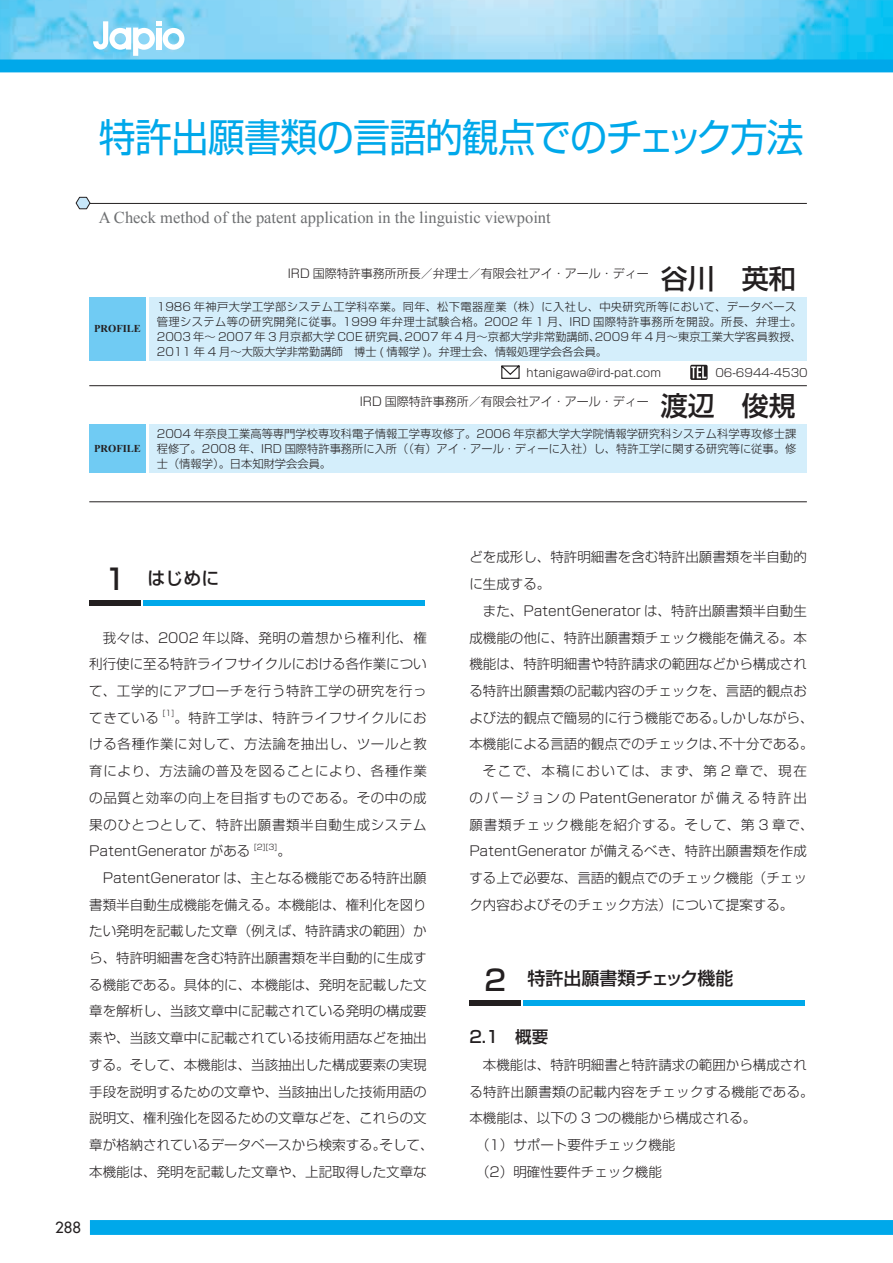
<style>
.page{position:relative;width:893px;height:1263px;background:#fff}
.page>*{position:absolute;margin:0;border:0;box-sizing:border-box;transform-origin:0 0}
.t1{font:39px "Shin Go Pro";letter-spacing:-.02em;color:#00a8ea;scale:.95 1}
.t2{font:500 27px "Shin Go Pro";color:#231f20}
.t3{font:500 18px "Shin Go Pro";color:#231f20}
.t4{font:16.5px "Times New Roman";color:#6d6f71}
.t5{font:500 16.5px "Shin Go Pr 5";color:#231f20}
.t6{font:500 15px "Futura Std";color:#231f20}
.t7{font:300 13.5px/26.7px "Shin Go Pr 5";color:#231f20;text-align:justify}
.t8{font:300 13.5px "Shin Go Pr 5";letter-spacing:.02em;color:#231f20}
.t9{font:300 13.5px "Shin Go Pr 5";letter-spacing:.065em;color:#231f20}
.t10{font:300 13.5px "Shin Go Pr 5";letter-spacing:.11em;color:#231f20}
.t11{font:300 12px "Shin Go Pro";color:#231f20}
.t12{font:300 11.25px/15px "Shin Go Pro";color:#231f20}
.t13{font:300 11.25px "Shin Go Pr 5";color:#231f20}
.t14{font:700 10.5px "Times New Roman";color:#231f20}
.t15{font:300 7.8px "Shin Go Pr 5";color:#231f20}
.s1{font-family:"Shin Go Pr 5";font-size:28.5px}
</style>
<div class="page">
<img style="left:0;top:0;width:893px;height:21px">
<div style="left:90px;top:1220px;width:803px;height:15px;background:#00a8ea"></div>
<svg style="left:0;top:21px;width:893px;height:51px"></svg>
<div style="left:89px;top:297px;width:57px;height:63px;background:#70cbf3"></div>
<div style="left:89px;top:425px;width:57px;height:48px;background:#70cbf3"></div>
<div style="left:149px;top:297px;width:658px;height:63px;background:#d4eefb"></div>
<div style="left:149px;top:425px;width:658px;height:48px;background:#d4eefb"></div>
<hr style="left:89px;top:385px;width:718px;height:1px;background:#231f20">
<hr style="left:89px;top:501px;width:718px;height:1px;background:#231f20">
<hr style="left:89px;top:203px;width:718px;height:1px;background:#231f20">
<svg style="left:76px;top:197px;width:14px;height:12px"></svg>
<div style="left:143px;top:600px;width:282px;height:5px;background:#00a8ea"></div>
<div style="left:89px;top:600px;width:51px;height:5px;background:#231f20"></div>
<svg style="left:501px;top:365px;width:19px;height:14px"></svg>
<svg style="left:690px;top:365px;width:18px;height:15px"></svg>
<div style="left:523px;top:1001px;width:282px;height:5px;background:#00a8ea"></div>
<div style="left:469px;top:1001px;width:51px;height:5px;background:#231f20"></div>
<h1 class="t1" style="left:99px;top:105px;width:744px">特許出願書類の言語的観点でのチェック方法</h1>
<p class="t4" style="left:99px;top:207px;width:453px">A Check method of the patent application in the linguistic viewpoint</p>
<p class="t14" style="left:94px;top:321px;width:48px">PROFILE</p>
<p class="t14" style="left:94px;top:442px;width:48px">PROFILE</p>
<p class="t11" style="left:288px;top:264px;width:374px">IRD 国際特許事務所所長／弁理士／有限会社アイ・アール・ディー　</p>
<h2 class="t2" style="left:661px;top:256px;width:136px">谷川　英和</h2>
<p class="t12" style="left:157px;top:297px;width:647px">1986 年神戸大学工学部システム工学科卒業。同年、松下電器産業（株）に入社し、中央研究所等において、データベース管理システム等の研究開発に従事。1999 年弁理士試験合格。2002 年 1 月、IRD 国際特許事務所を開設。所長、弁理士。2003 年～ 2007 年 3 月京都大学 COE 研究員、2007 年 4 月～京都大学非常勤講師、2009 年 4 月～東京工業大学客員教授、2011 年 4 月～大阪大学非常勤講師　博士 ( 情報学 )。弁理士会、情報処理学会各会員。</p>
<p class="t13" style="left:526px;top:363px;width:136px">htanigawa@ird-pat.com</p>
<p class="t13" style="left:715px;top:363px;width:94px">06-6944-4530</p>
<p class="t11" style="left:360px;top:392px;width:302px">IRD 国際特許事務所／有限会社アイ・アール・ディー　</p>
<h2 class="t2" style="left:661px;top:384px;width:136px">渡辺　俊規</h2>
<p class="t12" style="left:157px;top:425px;width:641px;text-align:justify">2004 年奈良工業高等専門学校専攻科電子情報工学専攻修了。2006 年京都大学大学院情報学研究科システム科学専攻修士課程修了。2008 年、IRD 国際特許事務所に入所（（有）アイ・アール・ディーに入社）し、特許工学に関する研究等に従事。修士（情報学）。日本知財学会会員。</p>
<h3 class="t3" style="left:105px;top:563px;width:116px"><span class="s1">1</span> はじめに</h3>
<p class="t7" style="left:89px;top:623px;width:339px;text-indent:14px">我々は、2002 年以降、発明の着想から権利化、権利行使に至る特許ライフサイクルにおける各作業について、工学的にアプローチを行う特許工学の研究を行ってきている</p>
<p class="t15" style="left:163px;top:707px;width:13px">[1]</p>
<p class="t7" style="left:89px;top:703px;width:339px;text-indent:85px">。特許工学は、特許ライフサイクルにおける各種作業に対して、方法論を抽出し、ツールと教育により、方法論の普及を図ることにより、各種作業の品質と効率の向上を目指すものである。その中の成果のひとつとして、特許出願書類半自動生成システムPatentGenerator がある</p>
<p class="t15" style="left:254px;top:840px;width:25px">[2][3]</p>
<p class="t7" style="left:277px;top:836px;width:15px">。</p>
<p class="t7" style="left:103px;top:863px;width:325px">PatentGenerator は、主となる機能である特許出願</p>
<p class="t7" style="left:89px;top:890px;width:339px">書類半自動生成機能を備える。本機能は、権利化を図り</p>
<p class="t7" style="left:89px;top:916px;width:339px">たい発明を記載した文章（例えば、特許請求の範囲）か</p>
<p class="t7" style="left:89px;top:943px;width:339px">ら、特許明細書を含む特許出願書類を半自動的に生成す</p>
<p class="t7" style="left:89px;top:970px;width:339px">る機能である。具体的に、本機能は、発明を記載した文</p>
<p class="t7" style="left:89px;top:997px;width:339px">章を解析し、当該文章中に記載されている発明の構成要</p>
<p class="t7" style="left:89px;top:1023px;width:339px">素や、当該文章中に記載されている技術用語などを抽出</p>
<p class="t7" style="left:89px;top:1050px;width:339px">する。そして、本機能は、当該抽出した構成要素の実現</p>
<p class="t7" style="left:89px;top:1077px;width:339px">手段を説明するための文章や、当該抽出した技術用語の</p>
<p class="t7" style="left:89px;top:1103px;width:339px">説明文、権利強化を図るための文章などを、これらの文</p>
<p class="t7" style="left:89px;top:1130px;width:346px">章が格納されているデータベースから検索する。そして、</p>
<p class="t7" style="left:89px;top:1157px;width:339px">本機能は、発明を記載した文章や、上記取得した文章な</p>
<p class="t6" style="left:55px;top:1218px;width:28px">288</p>
<p class="t7" style="left:469px;top:543px;width:339px">どを成形し、特許明細書を含む特許出願書類を半自動的に生成する。</p>
<p class="t7" style="left:483px;top:596px;width:325px">また、PatentGenerator は、特許出願書類半自動生</p>
<p class="t7" style="left:469px;top:623px;width:339px">成機能の他に、特許出願書類チェック機能を備える。本</p>
<p class="t7" style="left:469px;top:649px;width:339px">機能は、特許明細書や特許請求の範囲などから構成され</p>
<p class="t7" style="left:469px;top:676px;width:339px">る特許出願書類の記載内容のチェックを、言語的観点お</p>
<p class="t7" style="left:469px;top:703px;width:346px">よび法的観点で簡易的に行う機能である。しかしながら、</p>
<p class="t7" style="left:469px;top:730px;width:346px">本機能による言語的観点でのチェックは、不十分である。</p>
<p class="t10" style="left:483px;top:760px;width:325px">そこで、本稿においては、まず、第 2 章で、現在</p>
<p class="t7" style="left:469px;top:783px;width:339px">のバージョンの PatentGenerator が備える特許出</p>
<p class="t9" style="left:469px;top:813px;width:346px">願書類チェック機能を紹介する。そして、第 3 章で、</p>
<p class="t7" style="left:469px;top:836px;width:339px">PatentGenerator が備えるべき、特許出願書類を作成</p>
<p class="t7" style="left:469px;top:863px;width:339px">する上で必要な、言語的観点でのチェック機能（チェッ</p>
<p class="t7" style="left:469px;top:890px;width:325px">ク内容およびそのチェック方法）について提案する。</p>
<h3 class="t3" style="left:484px;top:964px;width:251px"><span class="s1">2</span> 特許出願書類チェック機能</h3>
<p class="t5" style="left:469px;top:1023px;width:80px">2.1　概要</p>
<p class="t7" style="left:483px;top:1050px;width:325px">本機能は、特許明細書と特許請求の範囲から構成され</p>
<p class="t8" style="left:469px;top:1080px;width:346px">る特許出願書類の記載内容をチェックする機能である。</p>
<p class="t7" style="left:469px;top:1103px;width:288px">本機能は、以下の 3 つの機能から構成される。</p>
<p class="t7" style="left:476px;top:1130px;width:201px">（1）サポート要件チェック機能</p>
<p class="t7" style="left:476px;top:1157px;width:187px">（2）明確性要件チェック機能</p>
</div>
